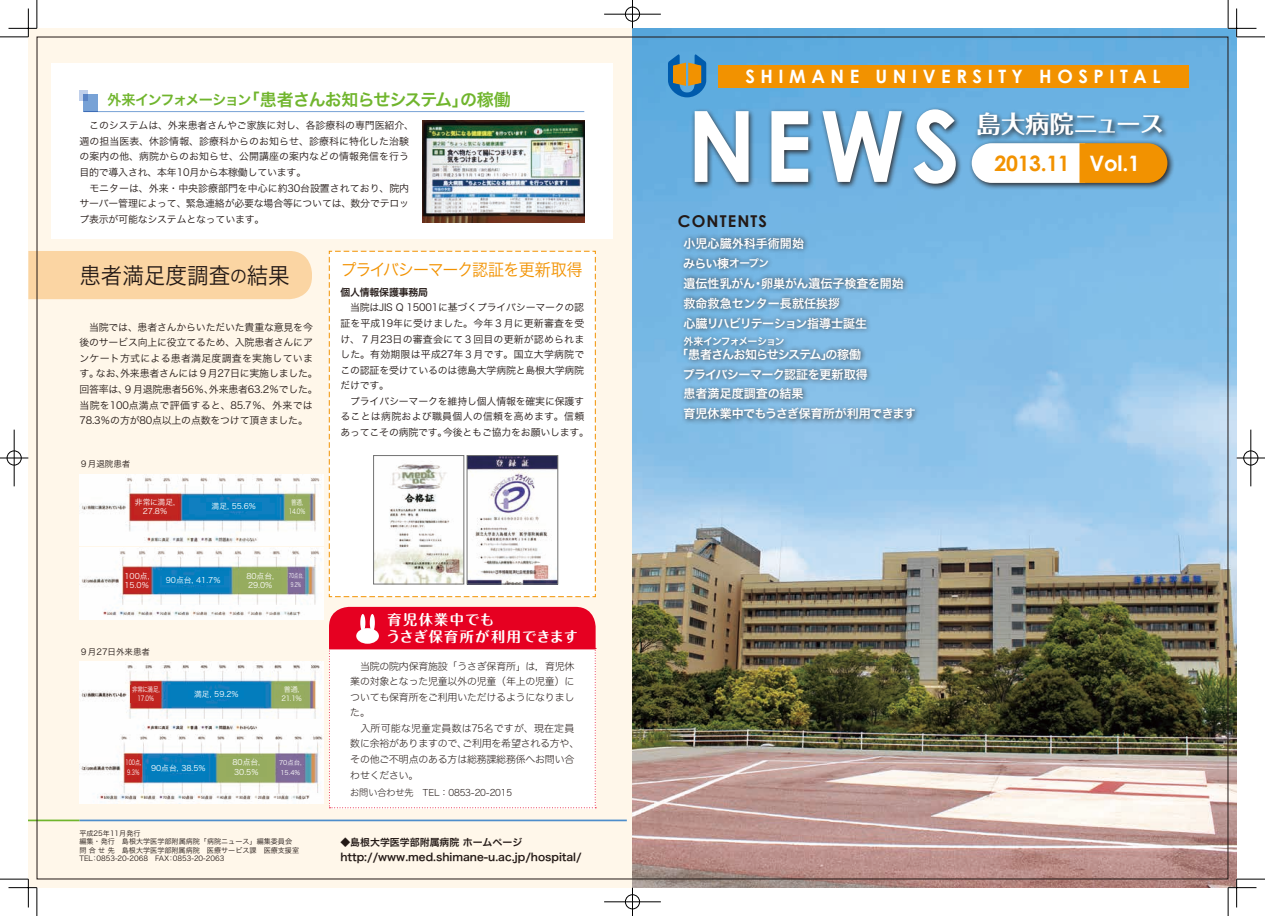
<style>
.page{position:relative;width:1265px;height:916px;background:#fff}
.page>*{position:absolute;margin:0;border:0;box-sizing:border-box;transform-origin:0 0}
.t1{font:700 98.5px "Century Gothic";color:#fff;scale:.95 1}
.t2{font:700 24.1px "Folk Pro";letter-spacing:-.01em;color:#fff}
.t3{font:22.7px "Hira Kaku Pro W3";color:#231916;scale:.95 1}
.t4{font:700 21.3px "Century Gothic";letter-spacing:-.015em;color:#f29200}
.t5{font:700 21.3px "Century Gothic";color:#fff}
.t6{font:700 18.4px "Century Gothic";letter-spacing:.3em;color:#fff}
.t7{font:17px "Hira Kaku Pro W6";letter-spacing:-.055em;color:#70b52d}
.t8{font:17px "Hira Kaku Pro W3";letter-spacing:-.055em;color:#f29200;scale:.94 1}
.t9{font:700 16.3px "Century Gothic";letter-spacing:.07em;color:#231916}
.t10{font:700 14.2px/16.3px "Maru Fo Pro";letter-spacing:.09em;color:#fff}
.t11{font:12px/19.8px "Hira Kaku Pro W6";letter-spacing:-.01em;color:#fff}
.t12{font:12px/19.8px "Hira Kaku Pro W6";letter-spacing:-.035em;color:#fff}
.t13{font:10.6px "Hira Kaku Pro W6";color:#231916}
.t14{font:9.9px/15.6px "Hira Kaku Pro W3";letter-spacing:-.02em;color:#231916}
.t15{font:9.9px/15.6px "Hira Maru Std W2";letter-spacing:-.02em;color:#231916}
.t16{font:9.9px "Hira Kaku Pro W6";color:#231916}
.t17{font:9.9px "Hira Kaku Pro W6";letter-spacing:-.1em;color:#fff}
.t18{font:9.9px "Hira Kaku Pro W6";letter-spacing:-.02em;color:#231916}
.t19{font:9.2px "Hira Maru Std W2";letter-spacing:-.02em;color:#231916}
.t20{font:8.5px "Hira Kaku Pro W3";color:#231916}
.t21{font:7.8px/9.2px "Hira Kaku Pro W3";color:#fff}
.t22{font:7.1px/8.5px "Hira Kaku Pro W3";color:#231916}
.t23{font:7.1px/9.2px "Hira Kaku Pro W3";letter-spacing:-.025em;color:#fff;text-align:center;scale:.78 1}
.t24{font:7.1px/9.2px "Hira Kaku Pro W3";letter-spacing:-.025em;color:#fff;scale:.7 1}
.t25{font:7.1px/9.2px "Hira Kaku Pro W3";letter-spacing:-.025em;color:#fff;text-align:center}
.t26{font:6.4px/9.2px "Hira Kaku Pro W3";color:#fff}
.t27{font:6.4px/9.2px "Hira Kaku Pro W3";color:#fff;text-align:center;scale:.65 1}
.s1{font-size:14.2px}
.s2{font-size:18.4px}
.s3{font-size:10.6px}
</style>
<div class="page">
<div style="left:28px;top:28px;width:604px;height:859px;background:#fff7ea"></div>
<img style="left:632px;top:28px;width:604px;height:859px">
<div style="left:51px;top:63px;width:561px;height:175px;background:#fff"></div>
<div style="left:329px;top:251px;width:267px;height:346px;background:#fff"></div>
<hr style="left:79px;top:819px;width:547px;height:2px;background:#4d8dcb">
<hr style="left:28px;top:819px;width:51px;height:2px;background:#70b52d">
<img style="left:422px;top:120px;width:162px;height:102px">
<img style="left:469px;top:457px;width:87px;height:125px">
<div style="left:467px;top:455px;width:91px;height:129px;border:1px solid #727272"></div>
<img style="left:375px;top:457px;width:87px;height:125px">
<div style="left:373px;top:455px;width:91px;height:129px;border:1px solid #727272"></div>
<div style="left:717px;top:65px;width:471px;height:23px;background:#f29200"></div>
<div style="left:691px;top:106px;width:271px;height:85px;background:#231916;opacity:.9"></div>
<div style="left:974px;top:109px;width:194px;height:34px;background:#231916;opacity:.9"></div>
<div style="left:968px;top:140px;width:206px;height:50px;background:#231916;opacity:.9"></div>
<svg style="left:971px;top:143px;width:196px;height:40px"></svg>
<div style="left:679px;top:233px;width:241px;height:192px;background:#231916;opacity:.8"></div>
<svg style="left:668px;top:54px;width:38px;height:43px;background:#6a8483"></svg>
<img style="left:79px;top:474px;width:244px;height:146px">
<img style="left:79px;top:661px;width:244px;height:142px">
<hr style="left:84px;top:111px;width:500px;height:1px;background:#78a2d6">
<div style="left:84px;top:94px;width:14px;height:17px;background:#78a2d6"></div>
<svg style="left:79px;top:91px;width:9px;height:10px"></svg>
<div style="left:28px;top:251px;width:284px;height:48px;background:#fbd5a3"></div>
<svg style="left:329px;top:607px;width:267px;height:201px;background:#f17083"></svg>
<div style="left:356px;top:628px;width:23px;height:15px;background:#fff;border-radius:50%"></div>
<div style="left:360px;top:614px;width:5px;height:17px;background:#fff;border-radius:50%"></div>
<div style="left:370px;top:614px;width:5px;height:17px;background:#fff;border-radius:50%"></div>
<div style="left:346px;top:657px;width:233px;height:145px;background:#fff"></div>
<div style="left:206px;top:502px;width:55px;height:9px;background:#007ebf"></div>
<div style="left:189px;top:690px;width:55px;height:9px;background:#007ebf"></div>
<div style="left:162px;top:576px;width:62px;height:9px;background:#007ebf"></div>
<div style="left:147px;top:763px;width:62px;height:9px;background:#007ebf"></div>
<div style="left:124px;top:572px;width:26px;height:18px;background:#c12520"></div>
<div style="left:125px;top:759px;width:16px;height:17px;background:#c12520"></div>
<div style="left:134px;top:497px;width:42px;height:18px;background:#c12520"></div>
<div style="left:131px;top:685px;width:30px;height:18px;background:#c12520"></div>
<div style="left:285px;top:498px;width:24px;height:17px;background:#96ac5f"></div>
<div style="left:240px;top:571px;width:40px;height:18px;background:#96ac5f"></div>
<div style="left:288px;top:572px;width:16px;height:20px;background:#806a9a"></div>
<div style="left:280px;top:686px;width:23px;height:17px;background:#96ac5f"></div>
<div style="left:226px;top:758px;width:40px;height:18px;background:#96ac5f"></div>
<div style="left:278px;top:759px;width:24px;height:18px;background:#806a9a"></div>
<svg style="left:0;top:0;width:38px;height:38px"></svg>
<svg style="left:0;top:878px;width:38px;height:38px"></svg>
<svg style="left:1227px;top:0;width:37px;height:38px"></svg>
<svg style="left:1227px;top:878px;width:37px;height:38px"></svg>
<div style="left:624px;top:6px;width:16px;height:16px;border:1px solid #fff;border-radius:50%"></div>
<hr style="left:604px;top:13px;width:56px;height:2px;background:#fff">
<hr style="left:631px;top:0;width:2px;height:28px;background:#fff">
<div style="left:625px;top:7px;width:14px;height:14px;border:1px solid #000;border-radius:50%"></div>
<hr style="left:604px;top:14px;width:56px;height:1px;background:#000">
<svg style="left:632px;top:0;width:1px;height:28px"></svg>
<div style="left:624px;top:894px;width:16px;height:15px;border:1px solid #fff;border-radius:50%"></div>
<div style="left:625px;top:894px;width:14px;height:15px;border:1px solid #000;border-radius:50%"></div>
<hr style="left:604px;top:901px;width:56px;height:1px;background:#000">
<svg style="left:632px;top:887px;width:1px;height:29px"></svg>
<div style="left:6px;top:450px;width:16px;height:16px;border:1px solid #fff;border-radius:50%"></div>
<hr style="left:0;top:457px;width:28px;height:2px;background:#fff">
<hr style="left:13px;top:429px;width:2px;height:57px;background:#fff">
<div style="left:7px;top:451px;width:14px;height:14px;border:1px solid #000;border-radius:50%"></div>
<svg style="left:0;top:458px;width:28px;height:1px"></svg>
<hr style="left:14px;top:429px;width:1px;height:57px;background:#000">
<div style="left:1242px;top:450px;width:16px;height:16px;border:1px solid #fff;border-radius:50%"></div>
<hr style="left:1236px;top:457px;width:28px;height:2px;background:#fff">
<hr style="left:1249px;top:429px;width:2px;height:57px;background:#fff">
<div style="left:1243px;top:451px;width:14px;height:14px;border:1px solid #000;border-radius:50%"></div>
<svg style="left:1236px;top:458px;width:28px;height:1px"></svg>
<hr style="left:1250px;top:429px;width:1px;height:57px;background:#000">
<h3 class="t7" style="left:107px;top:84px;width:405px"><span class="s1">外来インフォメーション</span>「患者さんお知らせシステム」の稼働</h3>
<p class="t14" style="left:79px;top:117px;width:336px">　このシステムは、外来患者さんやご家族に対し、各診療科の専門医紹介、週の担当医表、休診情報、診療科からのお知らせ、診療科に特化した治験の案内の他、病院からのお知らせ、公開講座の案内などの情報発信を行う目的で導入され、本年10月から本稼働しています。<br>　モニターは、外来・中央診療部門を中心に約30台設置されており、院内サーバー管理によって、緊急連絡が必要な場合等については、数分でテロップ表示が可能なシステムとなっています。</p>
<h3 class="t3" style="left:79px;top:255px;width:223px">患者満足度調査<span class="s2">の</span>結果</h3>
<p class="t14" style="left:79px;top:318px;width:240px">　当院では、患者さんからいただいた貴重な意見を今後のサービス向上に役立てるため、入院患者さんにアンケート方式による患者満足度調査を実施しています。なお、外来患者さんには９月27日に実施しました。回答率は、９月退院患者56％、外来患者63.2％でした。当院を100点満点で評価すると、85.7％、外来では<br>78.3％の方が80点以上の点数をつけて頂きました。</p>
<p class="t20" style="left:79px;top:456px;width:53px">９月退院患者</p>
<p class="t21" style="left:135px;top:496px;width:42px;text-align:center">非常に満足,<br>27.8％</p>
<p class="t21" style="left:211px;top:501px;width:46px">満足, 55.6％</p>
<p class="t23" style="left:289px;top:497px;width:23px">普通,<br>14.0％</p>
<p class="t21" style="left:124px;top:571px;width:27px">100点,<br>15.0％</p>
<p class="t21" style="left:166px;top:575px;width:57px">90点台, 41.7％</p>
<p class="t21" style="left:246px;top:570px;width:29px">80点台,<br>29.0％</p>
<p class="t27" style="left:289px;top:570px;width:24px">70点台,<br>9.2％</p>
<p class="t20" style="left:79px;top:644px;width:72px">９月27日外来患者</p>
<p class="t23" style="left:132px;top:684px;width:37px">非常に満足,<br>17.0％</p>
<p class="t21" style="left:194px;top:689px;width:46px">満足, 59.2％</p>
<p class="t25" style="left:281px;top:684px;width:22px">普通,<br>21.1％</p>
<p class="t24" style="left:125px;top:757px;width:24px">100点,<br>9.3％</p>
<p class="t21" style="left:151px;top:762px;width:57px">90点台, 38.5％</p>
<p class="t21" style="left:232px;top:757px;width:29px">80点台,<br>30.5％</p>
<p class="t26" style="left:279px;top:758px;width:24px">70点台,<br>15.4％</p>
<h3 class="t8" style="left:341px;top:254px;width:259px">プライバシーマーク認証を更新取得</h3>
<p class="t18" style="left:340px;top:283px;width:89px">個人情報保護事務局</p>
<p class="t14" style="left:340px;top:299px;width:250px">　当院はJIS Q 15001に基づくプライバシーマークの認証を平成19年に受けました。今年３月に更新審査を受け、７月23日の審査会にて３回目の更新が認められました。有効期限は平成27年３月です。国立大学病院でこの認証を受けているのは徳島大学病院と島根大学病院だけです。<br>　プライバシーマークを維持し個人情報を確実に保護することは病院および職員個人の信頼を高めます。信頼あってこその病院です。今後ともご協力をお願いします。</p>
<h3 class="t10" style="left:386px;top:610px;width:193px">育児休業中でも<br>うさぎ保育所が利用できます</h3>
<p class="t15" style="left:350px;top:658px;width:230px">　当院の院内保育施設「うさぎ保育所」は，育児休業の対象となった児童以外の児童（年上の児童）についても保育所をご利用いただけるようになりました。<br>　入所可能な児童定員数は75名ですが、現在定員数に余裕がありますので、ご利用を希望される方や、その他ご不明点のある方は総務課総務係へお問い合わせください。</p>
<p class="t19" style="left:350px;top:785px;width:163px">お問い合わせ先　TEL：0853-20-2015</p>
<p class="t22" style="left:79px;top:828px;width:221px">平成25年11月発行<br>編集・発行　島根大学医学部附属病院「病院ニュース」編集委員会問合せ先　島根大学医学部附属病院　医療サービス課　医療支援室<br>TEL：0853-20-2068　FAX：0853-20-2063</p>
<p class="t16" style="left:340px;top:833px;width:183px">◆島根大学医学部附属病院 ホームページ</p>
<p class="t13" style="left:340px;top:847px;width:243px">http://www.med.shimane-u.ac.jp/hospital/</p>
<h3 class="t6" style="left:745px;top:65px;width:416px">SHIMANE UNIVERSITY HOSPITAL</h3>
<h1 class="t1" style="left:687px;top:84px;width:289px">NEWS</h1>
<h2 class="t2" style="left:976px;top:103px;width:188px">島大病院ニュース</h2>
<h3 class="t4" style="left:994px;top:149px;width:77px">2013.11</h3>
<h3 class="t5" style="left:1089px;top:149px;width:52px">Vol.1</h3>
<h3 class="t9" style="left:677px;top:210px;width:91px">CONTENTS</h3>
<p class="t11" style="left:683px;top:233px;width:222px">小児心臓外科手術開始<br>みらい棟<span class="s3">オープン<br></span>遺伝性乳がん・卵巣がん遺伝子検査を開始救命救急センター長就任挨拶<br>心臓リハビリテーション指導士誕生</p>
<p class="t17" style="left:683px;top:333px;width:103px">外来インフォメーション</p>
<p class="t12" style="left:682px;top:344px;width:234px;text-indent:-7px">「患者さんお知らせシステム」の稼働<br>プライバシーマーク認証を更新取得<br>患者満足度調査の結果<br>育児休業中でもうさぎ保育所が利用できます</p>
</div>
